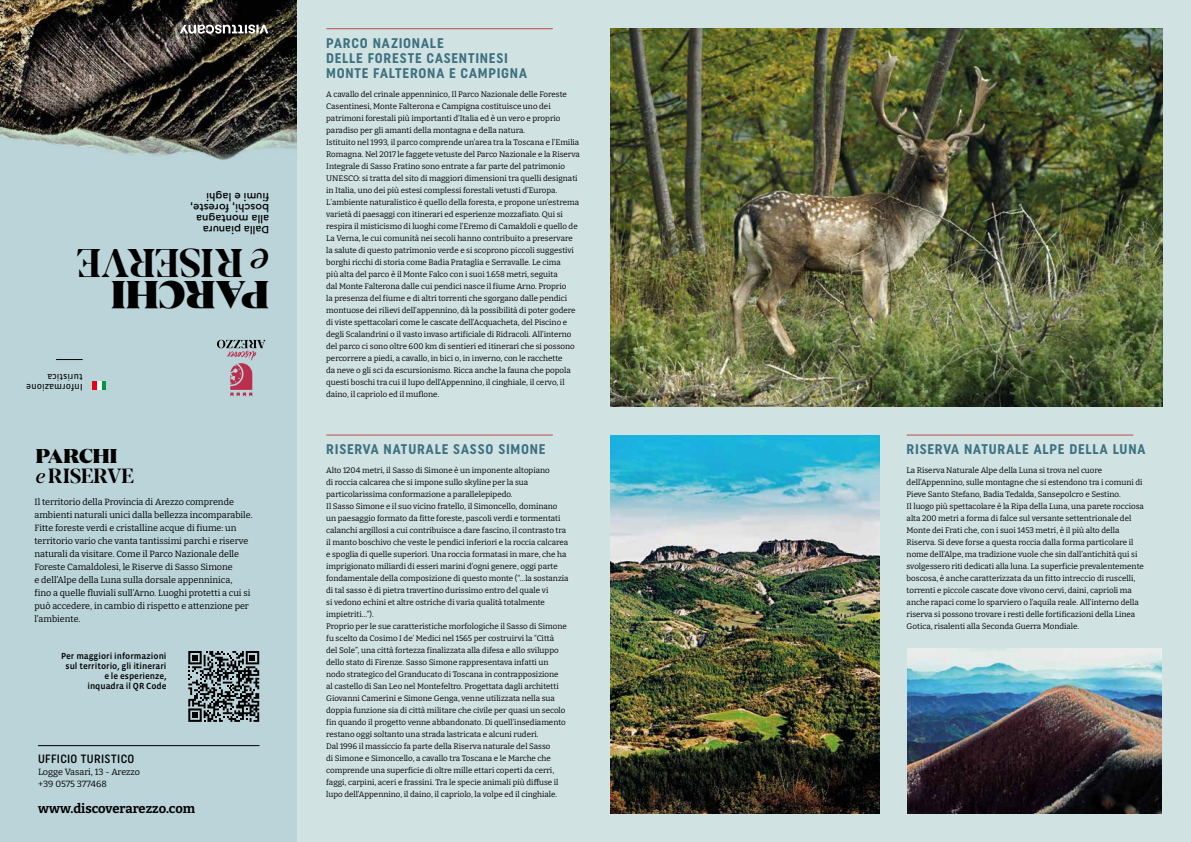
<style>
.page{position:relative;width:1191px;height:842px;background:#fff}
.page>*{position:absolute;margin:0;border:0;box-sizing:border-box;transform-origin:0 0}
.t1{font:700 39px "Blacker Pro Display Trial";letter-spacing:-.005em;color:#000}
.t2{font:900 39px "Domaine Disp";color:#000}
.t3{font:700 20px "Blacker Pro Display Trial";color:#000}
.t4{font:900 20px "Domaine Disp";letter-spacing:.005em;color:#000}
.t5{font:700 14px/15px "Uniform Condensed";letter-spacing:.055em;color:#3c7080}
.t6{font:700 13px "Bitter";color:#000}
.t7{font:500 12px "Uniform Condensed";letter-spacing:.03em;color:#000}
.t8{font:500 11px/11px "Cera PRO";color:#000}
.t9{font:9.3px/10.7px "Vista Sans OT";color:#000}
.t10{font:9px/13px "Bitter";color:#000}
.t11{font:500 9px/10px "Vista Sans OT";color:#000;text-align:right}
.t12{font:8px/12px "Bitter";color:#000}
.s1{font-family:"Domaine Disp";font-weight:500;font-style:italic}
</style>
<div class="page">
<div style="left:0;top:0;width:298px;height:842px;background:#bad4d9"></div>
<img style="left:0;top:0;width:298px;height:258px">
<svg style="left:217px;top:340px;width:49px;height:56px"></svg>
<svg style="left:56px;top:359px;width:27px;height:1px"></svg>
<div style="left:101px;top:381px;width:5px;height:9px;background:#009641"></div>
<svg style="left:97px;top:381px;width:4px;height:9px"></svg>
<div style="left:92px;top:381px;width:5px;height:9px;background:#e30613"></div>
<svg style="left:179px;top:25px;width:89px;height:9px"></svg>
<div style="left:298px;top:0;width:893px;height:842px;background:#d1e2e2"></div>
<hr style="left:327px;top:435px;width:225px;height:1px;background:#b94e49">
<hr style="left:327px;top:28px;width:225px;height:1px;background:#b94e49">
<hr style="left:907px;top:435px;width:226px;height:1px;background:#b94e49">
<hr style="left:38px;top:745px;width:221px;height:1px;background:#000">
<img style="left:610px;top:436px;width:269px;height:378px">
<img style="left:610px;top:28px;width:552px;height:379px">
<img style="left:907px;top:648px;width:254px;height:166px">
<svg style="left:188px;top:651px;width:71px;height:71px"></svg>
<h3 class="t8" style="left:269px;top:235px;width:80px;rotate:-180deg">Dalla pianura alla montagna boschi, foreste, fiumi e laghi</h3>
<h1 class="t1" style="left:269px;top:290px;width:194px;rotate:-180deg"><span class="s1">e</span> RISERVE</h1>
<p class="t9" style="left:83px;top:393px;width:58px;rotate:-180deg">Informazione turistica</p>
<h1 class="t2" style="left:269px;top:321px;width:159px;rotate:-180deg">PARCHI</h1>
<h2 class="t4" style="left:36px;top:443px;width:83px">PARCHI</h2>
<h2 class="t3" style="left:36px;top:462px;width:100px"><span class="s1">e</span> RISERVE</h2>
<p class="t10" style="left:34px;top:496px;width:220px">Il territorio della Provincia di Arezzo comprende ambienti naturali unici dalla bellezza incomparabile.<br>Fitte foreste verdi e cristalline acque di fiume: un territorio vario che vanta tantissimi parchi e riserve naturali da visitare. Come il Parco Nazionale delle Foreste Camaldolesi, le Riserve di Sasso Simone<br>e dell’Alpe della Luna sulla dorsale appenninica,<br>fino a quelle fluviali sull’Arno. Luoghi protetti a cui si può accedere, in cambio di rispetto e attenzione per l’ambiente.</p>
<p class="t11" style="left:61px;top:651px;width:107px">Per maggiori informazioni sul territorio, gli itinerari e le esperienze,<br>inquadra il QR Code</p>
<h3 class="t7" style="left:38px;top:752px;width:98px">UFFICIO TURISTICO</h3>
<p class="t10" style="left:38px;top:766px;width:104px;line-height:12px">Logge Vasari, 13 - Arezzo +39 0575 377468</p>
<h3 class="t6" style="left:38px;top:800px;width:159px">www.discoverarezzo.com</h3>
<h3 class="t5" style="left:326px;top:35px;width:202px">PARCO NAZIONALE<br>DELLE FORESTE CASENTINESI<br>MONTE FALTERONA E CAMPIGNA</h3>
<p class="t12" style="left:326px;top:88px;width:255px">A cavallo del crinale appenninico, Il Parco Nazionale delle Foreste Casentinesi, Monte Falterona e Campigna costituisce uno dei patrimoni forestali più importanti d’Italia ed è un vero e proprio paradiso per gli amanti della montagna e della natura.<br>Istituito nel 1993, il parco comprende un’area tra la Toscana e l’Emilia Romagna. Nel 2017 le faggete vetuste del Parco Nazionale e la Riserva Integrale di Sasso Fratino sono entrate a far parte del patrimonio UNESCO: si tratta del sito di maggiori dimensioni tra quelli designati in Italia, uno dei più estesi complessi forestali vetusti d’Europa.<br>L’ambiente naturalistico è quello della foresta, e propone un’estrema varietà di paesaggi con itinerari ed esperienze mozzafiato. Qui si respira il misticismo di luoghi come l’Eremo di Camaldoli e quello de La Verna, le cui comunità nei secoli hanno contribuito a preservare la salute di questo patrimonio verde e si scoprono piccoli suggestivi borghi ricchi di storia come Badia Prataglia e Serravalle. Le cima<br>più alta del parco è il Monte Falco con i suoi 1.658 metri, seguita<br>dal Monte Falterona dalle cui pendici nasce il fiume Arno. Proprio<br>la presenza del fiume e di altri torrenti che sgorgano dalle pendici montuose dei rilievi dell’appennino, dà la possibilità di poter godere di viste spettacolari come le cascate dell’Acquacheta, del Piscino e degli Scalandrini o il vasto invaso artificiale di Ridracoli. All’interno del parco ci sono oltre 600 km di sentieri ed itinerari che si possono percorrere a piedi, a cavallo, in bici o, in inverno, con le racchette<br>da neve o gli sci da escursionismo. Ricca anche la fauna che popola questi boschi tra cui il lupo dell’Appennino, il cinghiale, il cervo, il daino, il capriolo ed il muflone.</p>
<h3 class="t5" style="left:326px;top:441px;width:221px">RISERVA NATURALE SASSO SIMONE</h3>
<p class="t12" style="left:326px;top:464px;width:244px">Alto 1204 metri, il Sasso di Simone è un imponente altopiano<br>di roccia calcarea che si impone sullo skyline per la sua particolarissima conformazione a parallelepipedo.<br>Il Sasso Simone e il suo vicino fratello, il Simoncello, dominano un paesaggio formato da fitte foreste, pascoli verdi e tormentati calanchi argillosi a cui contribuisce a dare fascino, il contrasto tra il manto boschivo che veste le pendici inferiori e la roccia calcarea e spoglia di quelle superiori. Una roccia formatasi in mare, che ha imprigionato miliardi di esseri marini d’ogni genere, oggi parte fondamentale della composizione di questo monte (“…la sostanzia di tal sasso è di pietra travertino durissimo entro del quale vi<br>si vedono echini et altre ostriche di varia qualità totalmente impietriti…”).<br>Proprio per le sue caratteristiche morfologiche il Sasso di Simone fu scelto da Cosimo I de’ Medici nel 1565 per costruirvi la “Città<br>del Sole”, una città fortezza finalizzata alla difesa e allo sviluppo dello stato di Firenze. Sasso Simone rappresentava infatti un nodo strategico del Granducato di Toscana in contrapposizione<br>al castello di San Leo nel Montefeltro. Progettata dagli architetti Giovanni Camerini e Simone Genga, venne utilizzata nella sua doppia funzione sia di città militare che civile per quasi un secolo fin quando il progetto venne abbandonato. Di quell’insediamento restano oggi soltanto una strada lastricata e alcuni ruderi.<br>Dal 1996 il massiccio fa parte della Riserva naturale del Sasso<br>di Simone e Simoncello, a cavallo tra Toscana e le Marche che comprende una superficie di oltre mille ettari coperti da cerri, faggi, carpini, aceri e frassini. Tra le specie animali più diffuse il lupo dell’Appennino, il daino, il capriolo, la volpe ed il cinghiale.</p>
<h3 class="t5" style="left:906px;top:441px;width:240px">RISERVA NATURALE ALPE DELLA LUNA</h3>
<p class="t12" style="left:906px;top:464px;width:239px">La Riserva Naturale Alpe della Luna si trova nel cuore dell’Appennino, sulle montagne che si estendono tra i comuni di Pieve Santo Stefano, Badia Tedalda, Sansepolcro e Sestino.<br>Il luogo più spettacolare è la Ripa della Luna, una parete rocciosa alta 200 metri a forma di falce sul versante settentrionale del Monte dei Frati che, con i suoi 1453 metri, è il più alto della Riserva. Si deve forse a questa roccia dalla forma particolare il nome dell’Alpe, ma tradizione vuole che sin dall’antichità qui si svolgessero riti dedicati alla luna. La superficie prevalentemente boscosa, è anche caratterizzata da un fitto intreccio di ruscelli, torrenti e piccole cascate dove vivono cervi, daini, caprioli ma anche rapaci come lo sparviero o l’aquila reale. All’interno della riserva si possono trovare i resti delle fortificazioni della Linea Gotica, risalenti alla Seconda Guerra Mondiale.</p>
</div>
